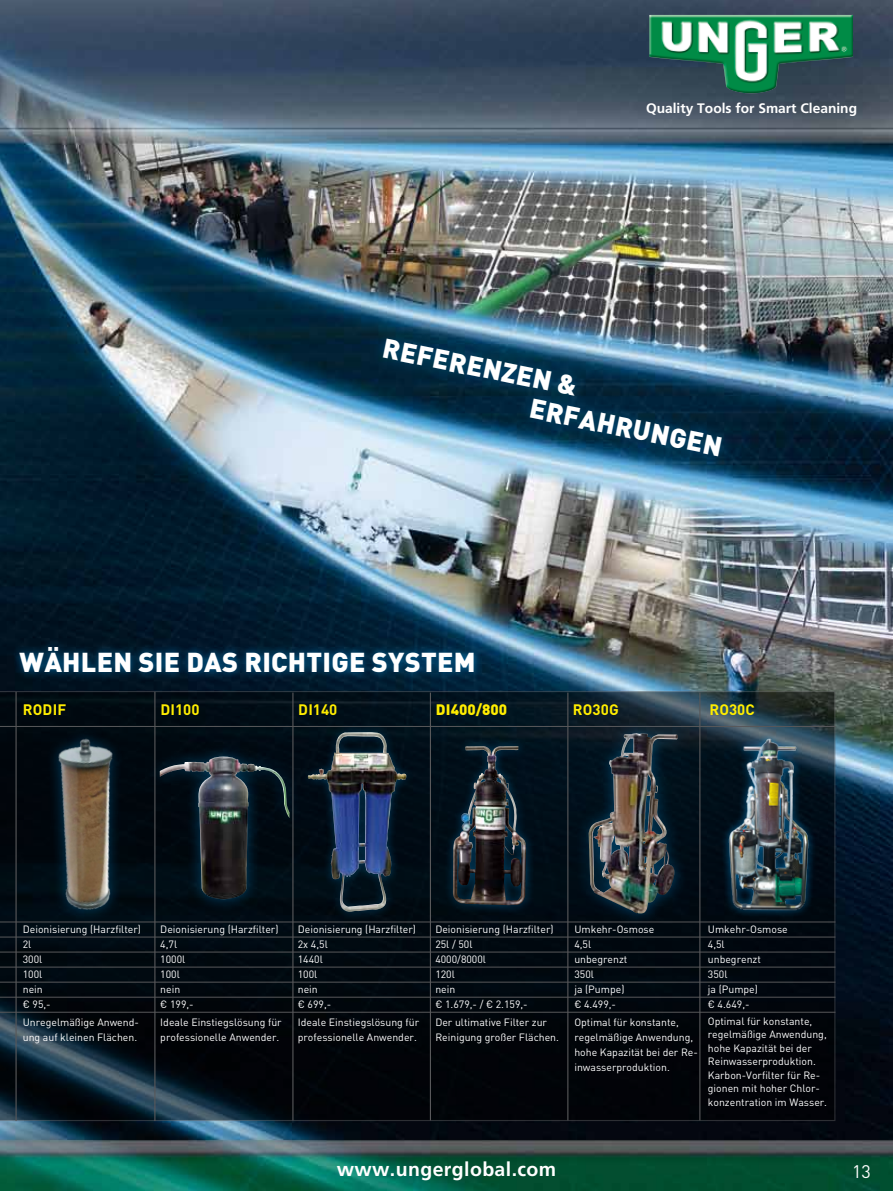
<style>
.page{position:relative;width:893px;height:1191px;background:#fff}
.page>*{position:absolute;margin:0;border:0;box-sizing:border-box;transform-origin:0 0}
.t1{font:900 27px/31.2px "DIN Pro";letter-spacing:.01em;color:#fff}
.t2{font:700 19.5px "Frutiger LT Pro";letter-spacing:.02em;color:#fff}
.t3{font:18px "DIN Pro";color:#fff}
.t4{font:700 15px "DIN Pro";letter-spacing:.005em;color:#ffed00}
.t5{font:900 15px "DIN Pro";color:#ffed00}
.t6{font:700 13.8px "Frutiger LT Pro";color:#fff}
.t7{font:10.5px/15px "DIN Pro";color:#fff}
</style>
<div class="page">
<img style="left:0;top:0;width:893px;height:1191px">
<svg style="left:0;top:691px;width:835px;height:430px;fill:#01080f"></svg>
<hr style="left:0;top:726px;width:835px;height:1px;background:#58585a">
<hr style="left:292px;top:692px;width:1px;height:428px;background:#58585a">
<hr style="left:430px;top:692px;width:1px;height:428px;background:#58585a">
<hr style="left:567px;top:692px;width:1px;height:428px;background:#58585a">
<hr style="left:699px;top:692px;width:1px;height:428px;background:#58585a">
<hr style="left:154px;top:692px;width:1px;height:429px;background:#58585a">
<hr style="left:16px;top:692px;width:1px;height:429px;background:#58585a">
<div style="left:45px;top:726px;width:80px;height:197px;background:#000c13"></div>
<img style="left:23px;top:732px;width:127px;height:185px">
<div style="left:146px;top:743px;width:157px;height:170px;background:#0081c7;opacity:.45"></div>
<img style="left:160px;top:760px;width:128px;height:139px">
<div style="left:300px;top:723px;width:115px;height:197px;background:#0081c7;opacity:.4"></div>
<img style="left:308px;top:732px;width:54px;height:47px">
<div style="left:444px;top:737px;width:92px;height:177px;background:#0081c7;opacity:.45"></div>
<img style="left:453px;top:746px;width:52px;height:158px">
<div style="left:575px;top:719px;width:116px;height:208px;background:#0081c7;opacity:.45"></div>
<img style="left:589px;top:733px;width:89px;height:181px">
<hr style="left:0;top:921px;width:835px;height:1px;background:#58585a">
<hr style="left:0;top:951px;width:835px;height:1px;background:#58585a">
<hr style="left:0;top:966px;width:835px;height:1px;background:#58585a">
<hr style="left:0;top:981px;width:835px;height:1px;background:#58585a">
<hr style="left:0;top:996px;width:835px;height:1px;background:#58585a">
<hr style="left:0;top:1011px;width:835px;height:1px;background:#58585a">
<hr style="left:0;top:936px;width:835px;height:1px;background:#58585a">
<div style="left:721px;top:731px;width:96px;height:187px;background:#0081c7;opacity:.75"></div>
<img style="left:704px;top:737px;width:126px;height:176px">
<div style="left:370px;top:326px;width:365px;height:143px;background:#0081c7;opacity:.5"></div>
<div style="left:12px;top:638px;width:471px;height:43px;background:#0081c7;opacity:.75"></div>
<h3 class="t6" style="left:646px;top:100px;width:212px">Quality Tools for Smart Cleaning</h3>
<h1 class="t1" style="left:539px;top:361px;width:197px;text-indent:-156px;rotate:11deg">REFERENZEN &amp;<br>ERFAHRUNGEN</h1>
<h1 class="t1" style="left:20px;top:645px;width:458px">WÄHLEN SIE DAS RICHTIGE SYSTEM</h1>
<h3 class="t4" style="left:23px;top:699px;width:45px">RODIF</h3>
<h3 class="t4" style="left:160px;top:699px;width:41px">DI100</h3>
<h3 class="t4" style="left:298px;top:699px;width:41px">DI140</h3>
<h3 class="t5" style="left:436px;top:699px;width:73px">DI400/800</h3>
<h3 class="t4" style="left:573px;top:699px;width:47px">RO30G</h3>
<h3 class="t4" style="left:709px;top:699px;width:47px">RO30C</h3>
<p class="t7" style="left:23px;top:921px;width:120px">Deionisierung (Harzfilter)<br>2l<br>300l<br>100l<br>nein<br>€ 95,-</p>
<p class="t7" style="left:23px;top:1014px;width:118px">Unregelmäßige Anwend&shy;ung auf kleinen Flächen.</p>
<p class="t7" style="left:160px;top:921px;width:120px">Deionisierung (Harzfilter)<br>4,7l<br>1000l<br>100l<br>nein<br>€ 199,-</p>
<p class="t7" style="left:160px;top:1014px;width:123px">Ideale Einstiegslösung für professionelle Anwender.</p>
<p class="t7" style="left:298px;top:921px;width:120px">Deionisierung (Harzfilter)<br>2x 4,5l<br>1440l<br>100l<br>nein<br>€ 699,-</p>
<p class="t7" style="left:298px;top:1014px;width:123px">Ideale Einstiegslösung für professionelle Anwender.</p>
<p class="t7" style="left:435px;top:921px;width:120px">Deionisierung (Harzfilter)<br>25l / 50l<br>4000/8000l<br>120l<br>nein<br>€ 1.679,- / € 2.159,-</p>
<p class="t7" style="left:435px;top:1014px;width:125px">Der ultimative Filter zur<br>Reinigung großer Flächen.</p>
<p class="t7" style="left:574px;top:921px;width:81px">Umkehr-Osmose<br>4,5l<br>unbegrenzt<br>350l<br>ja (Pumpe)<br>€ 4.499,-</p>
<p class="t7" style="left:574px;top:1014px;width:125px">Optimal für konstante, regelmäßige Anwendung, hohe Kapazität bei der Re&shy;inwasserproduktion.</p>
<p class="t7" style="left:708px;top:921px;width:81px">Umkehr-Osmose<br>4,5l<br>unbegrenzt<br>350l<br>ja (Pumpe)<br>€ 4.649,-</p>
<p class="t7" style="left:708px;top:1013px;width:121px;line-height:13.5px">Optimal für konstante, regelmäßige Anwendung, hohe Kapazität bei der<br>Reinwasserproduktion.<br>Karbon-Vorfilter für Re&shy;gionen mit hoher Chlor&shy;konzentration im Wasser.</p>
<h2 class="t2" style="left:337px;top:1157px;width:221px">www.ungerglobal.com</h2>
<h3 class="t3" style="left:852px;top:1159px;width:20px">13</h3>
</div>
